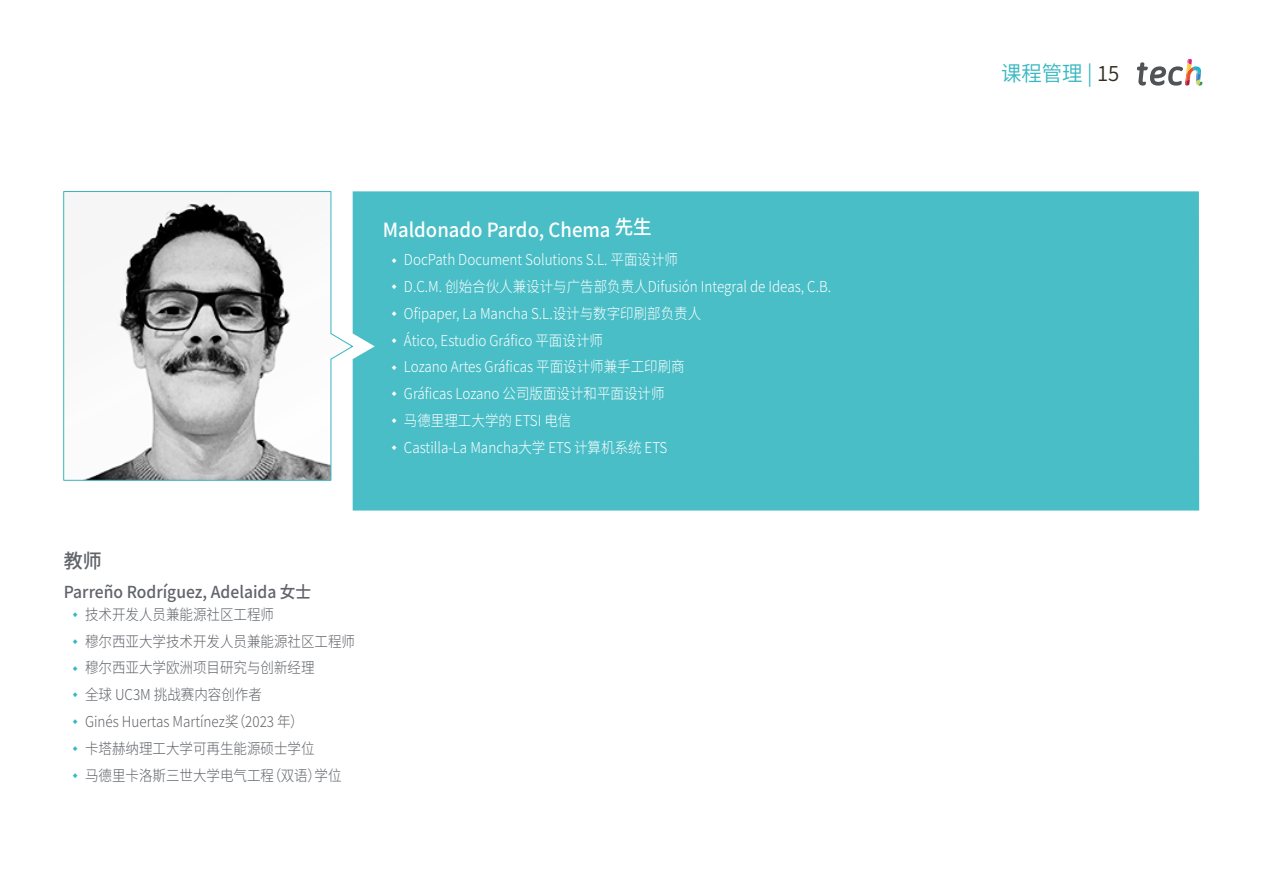
<style>
.page{position:relative;width:1263px;height:893px;background:#fff}
.page>*{position:absolute;margin:0;border:0;box-sizing:border-box;transform-origin:0 0}
.t1{font:21px "Source Han Sans CN";color:#36b7c1}
.t2{font:500 19.5px "Source Han Sans CN";color:#fff;scale:.95 1}
.t3{font:500 19.5px "Source Han Sans CN";color:#61646a}
.t4{font:500 16.5px "Source Han Sans CN";color:#61646a;scale:.95 1}
.t5{font:300 15px/26.7px "Source Han Sans CN";color:#fff;scale:.9 1}
.t6{font:300 15px/26.7px "Source Han Sans CN";color:#61646a;scale:.9 1}
.s1{color:#312e20}
</style>
<div class="page">
<div style="left:353px;top:191px;width:846px;height:320px;background:#4abec7"></div>
<svg style="left:63px;top:191px;width:290px;height:290px"></svg>
<svg style="left:1137px;top:59px;width:65px;height:27px"></svg>
<svg style="left:392px;top:258px;width:5px;height:5px"></svg>
<svg style="left:392px;top:285px;width:5px;height:5px"></svg>
<svg style="left:392px;top:311px;width:5px;height:5px"></svg>
<svg style="left:392px;top:338px;width:5px;height:5px"></svg>
<svg style="left:392px;top:365px;width:5px;height:5px"></svg>
<svg style="left:392px;top:392px;width:5px;height:5px"></svg>
<svg style="left:392px;top:418px;width:5px;height:5px"></svg>
<svg style="left:392px;top:445px;width:5px;height:5px"></svg>
<h2 class="t2" style="left:383px;top:219px;width:285px">Maldonado Pardo, Chema 先生</h2>
<p class="t5" style="left:404px;top:247px;width:476px">DocPath Document Solutions S.L. 平面设计师<br>D.C.M. 创始合伙人兼设计与广告部负责人Difusión Integral de Ideas, C.B.<br>Ofipaper, La Mancha S.L.设计与数字印刷部负责人<br>Ático, Estudio Gráfico 平面设计师<br>Lozano Artes Gráficas 平面设计师兼手工印刷商<br>Gráficas Lozano 公司版面设计和平面设计师<br>马德里理工大学的 ETSI 电信<br>Castilla-La Mancha大学 ETS 计算机系统 ETS</p>
<h2 class="t3" style="left:64px;top:550px;width:39px">教师</h2>
<p class="t4" style="left:64px;top:582px;width:262px">Parreño Rodríguez, Adelaida 女士</p>
<p class="t6" style="left:85px;top:601px;width:301px">技术开发人员兼能源社区工程师<br>穆尔西亚大学技术开发人员兼能源社区工程师穆尔西亚大学欧洲项目研究与创新经理<br>全球 UC3M 挑战赛内容创作者<br>Ginés Huertas Martínez奖（2023 年）<br>卡塔赫纳理工大学可再生能源硕士学位<br>马德里卡洛斯三世大学电气工程（双语）学位</p>
<h1 class="t1" style="left:1001px;top:61px;width:120px">课程管理 | <span class="s1">15</span></h1>
</div>
